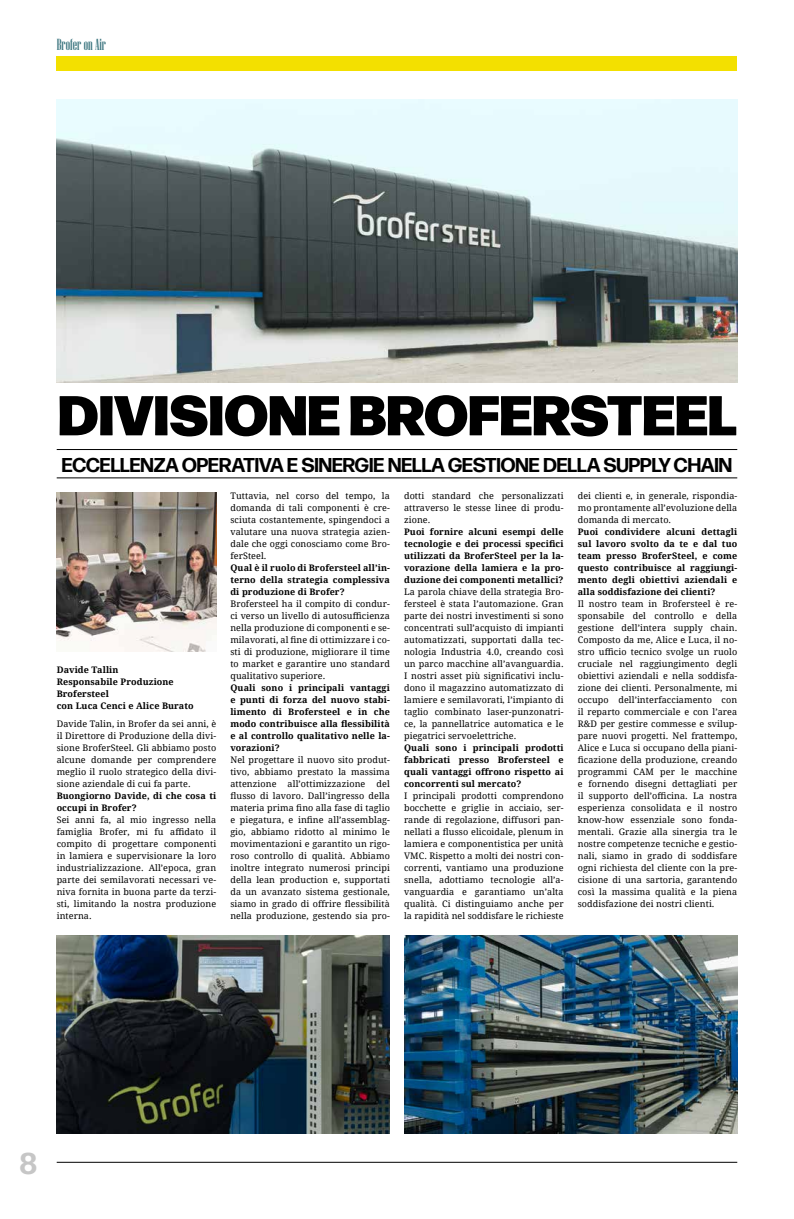
<style>
.page{position:relative;width:794px;height:1219px;background:#fff}
.page>*{position:absolute;margin:0;border:0;box-sizing:border-box;transform-origin:0 0}
.t1{font:900 56px "Forma DJR Display";color:#000}
.t2{font:700 30px "Forma DJR Display";color:#c6c6c6}
.t3{font:700 20px "Forma DJR Display";color:#000}
.t4{font:16px "Niagara";color:#3a747e}
.t5{font:9px/12px "Droid Serif";letter-spacing:.01em;color:#000;text-align:justify}
.t6{font:700 9px/12px "Droid Serif";letter-spacing:.01em;color:#000;text-align:justify}
</style>
<div class="page">
<div style="left:57px;top:57px;width:680px;height:14px;background:#f3e000"></div>
<hr style="left:57px;top:1162px;width:680px;height:1px;background:#000">
<img style="left:57px;top:99px;width:680px;height:284px">
<hr style="left:57px;top:449px;width:680px;height:1px;background:#000">
<hr style="left:57px;top:477px;width:680px;height:1px;background:#000">
<img style="left:404px;top:935px;width:333px;height:199px">
<img style="left:57px;top:935px;width:333px;height:199px">
<img style="left:57px;top:492px;width:159px;height:160px">
<h3 class="t4" style="left:57px;top:36px;width:51px">Brofer on Air</h3>
<h1 class="t1" style="left:58px;top:371px;width:680px">DIVISIONE BROFERSTEEL</h1>
<h3 class="t3" style="left:62px;top:452px;width:671px">ECCELLENZA OPERATIVA E SINERGIE NELLA GESTIONE DELLA SUPPLY CHAIN</h3>
<p class="t5" style="left:578px;top:490px;width:161px">dei clienti e, in generale, rispondia&shy;mo prontamente all’evoluzione della domanda di mercato.</p>
<p class="t6" style="left:578px;top:526px;width:161px">Puoi condividere alcuni dettagli sul lavoro svolto da te e dal tuo team presso BroferSteel, e come questo contribuisce al raggiungi&shy;mento degli obiettivi aziendali e alla soddisfazione dei clienti?</p>
<p class="t5" style="left:578px;top:598px;width:161px">Il nostro team in Brofersteel è re&shy;sponsabile del controllo e della gestione dell’intera supply chain.<br>Composto da me, Alice e Luca, il no&shy;stro ufficio tecnico svolge un ruolo cruciale nel raggiungimento degli obiettivi aziendali e nella soddisfa&shy;zione dei clienti. Personalmente, mi occupo dell’interfacciamento con il reparto commerciale e con l’area R&amp;D per gestire commesse e svilup&shy;pare nuovi progetti. Nel frattempo, Alice e Luca si occupano della piani&shy;ficazione della produzione, creando programmi CAM per le macchine e fornendo disegni dettagliati per il supporto dell’officina. La nostra esperienza consolidata e il nostro know-how essenziale sono fonda&shy;mentali. Grazie alla sinergia tra le nostre competenze tecniche e gestio&shy;nali, siamo in grado di soddisfare ogni richiesta del cliente con la pre&shy;cisione di una sartoria, garantendo così la massima qualità e la piena soddisfazione dei nostri clienti.</p>
<p class="t5" style="left:404px;top:490px;width:161px">dotti standard che personalizzati attraverso le stesse linee di produ&shy;zione.</p>
<p class="t6" style="left:404px;top:525px;width:161px">Puoi fornire alcuni esempi delle tecnologie e dei processi specifici utilizzati da BroferSteel per la la&shy;vorazione della lamiera e la pro&shy;duzione dei componenti metallici?</p>
<p class="t5" style="left:404px;top:586px;width:161px">La parola chiave della strategia Bro&shy;fersteel è stata l’automazione. Gran parte dei nostri investimenti si sono concentrati sull’acquisto di impianti automatizzati, supportati dalla tec&shy;nologia Industria 4.0, creando così un parco macchine all’avanguardia.<br>I nostri asset più significativi inclu&shy;dono il magazzino automatizzato di lamiere e semilavorati, l’impianto di taglio combinato laser-punzonatri&shy;ce, la pannellatrice automatica e le piegatrici servoelettriche.</p>
<p class="t6" style="left:404px;top:741px;width:161px">Quali sono i principali prodotti fabbricati presso Brofersteel e quali vantaggi offrono rispetto ai concorrenti sul mercato?</p>
<p class="t5" style="left:404px;top:789px;width:161px">I principali prodotti comprendono bocchette e griglie in acciaio, ser&shy;rande di regolazione, diffusori pan&shy;nellati a flusso elicoidale, plenum in lamiera e componentistica per unità VMC. Rispetto a molti dei nostri con&shy;correnti, vantiamo una produzione snella, adottiamo tecnologie all’a&shy;vanguardia e garantiamo un’alta qualità. Ci distinguiamo anche per la rapidità nel soddisfare le richieste</p>
<p class="t5" style="left:230px;top:490px;width:161px">Tuttavia, nel corso del tempo, la domanda di tali componenti è cre&shy;sciuta costantemente, spingendoci a valutare una nuova strategia azien&shy;dale che oggi conosciamo come Bro&shy;ferSteel.</p>
<p class="t6" style="left:230px;top:562px;width:161px">Qual è il ruolo di Brofersteel all’in&shy;terno della strategia complessiva di produzione di Brofer?</p>
<p class="t5" style="left:230px;top:598px;width:161px">Brofersteel ha il compito di condur&shy;ci verso un livello di autosufficienza nella produzione di componenti e se&shy;milavorati, al fine di ottimizzare i co&shy;sti di produzione, migliorare il time to market e garantire uno standard qualitativo superiore.</p>
<p class="t6" style="left:230px;top:682px;width:161px">Quali sono i principali vantaggi e punti di forza del nuovo stabi&shy;limento di Brofersteel e in che modo contribuisce alla flessibilità e al controllo qualitativo nelle la&shy;vorazioni?</p>
<p class="t5" style="left:230px;top:754px;width:161px">Nel progettare il nuovo sito produt&shy;tivo, abbiamo prestato la massima attenzione all’ottimizzazione del flusso di lavoro. Dall’ingresso della materia prima fino alla fase di taglio e piegatura, e infine all’assemblag&shy;gio, abbiamo ridotto al minimo le movimentazioni e garantito un rigo&shy;roso controllo di qualità. Abbiamo inoltre integrato numerosi principi della lean production e, supportati da un avanzato sistema gestionale, siamo in grado di offrire flessibilità nella produzione, gestendo sia pro-</p>
<p class="t6" style="left:57px;top:663px;width:138px;text-align:left">Davide Tallin<br>Responsabile Produzione<br>Brofersteel<br>con Luca Cenci e Alice Burato</p>
<p class="t5" style="left:57px;top:717px;width:161px">Davide Talin, in Brofer da sei anni, è il Direttore di Produzione della divi&shy;sione BroferSteel. Gli abbiamo posto alcune domande per comprendere meglio il ruolo strategico della divi&shy;sione aziendale di cui fa parte.</p>
<p class="t6" style="left:57px;top:789px;width:161px">Buongiorno Davide, di che cosa ti occupi in Brofer?</p>
<p class="t5" style="left:57px;top:813px;width:161px">Sei anni fa, al mio ingresso nella famiglia Brofer, mi fu affidato il compito di progettare componenti in lamiera e supervisionare la loro industrializzazione. All’epoca, gran parte dei semilavorati necessari ve&shy;niva fornita in buona parte da terzi&shy;sti, limitando la nostra produzione interna.</p>
<h2 class="t2" style="left:20px;top:1144px;width:19px">8</h2>
</div>
